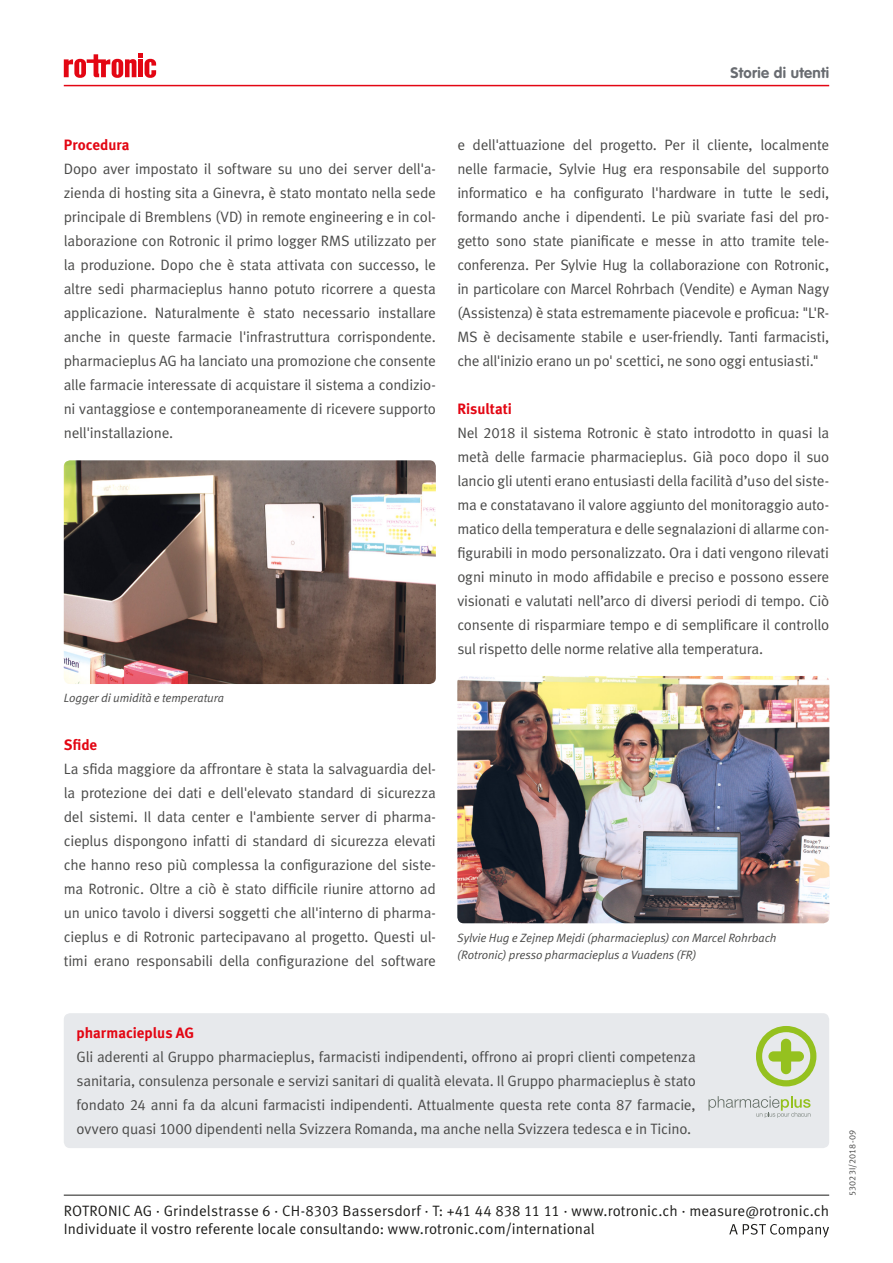
<style>
.page{position:relative;width:893px;height:1263px;background:#fff}
.page>*{position:absolute;margin:0;border:0;box-sizing:border-box;transform-origin:0 0}
.t1{font:15px/24px "Meta Normal LF";letter-spacing:-.015em;color:#4a4a49;text-align:justify}
.t2{font:15px/18px "Meta Normal LF";letter-spacing:.005em;color:#1d1d1b}
.t3{font:15px "Meta Bold LF";color:#e30613}
.t4{font:700 15px "VAG Rounded";letter-spacing:.02em;color:#696c71}
.t5{font:italic 12px/16.5px "Meta Normal LF";letter-spacing:-.01em;color:#4a4a49}
.t6{font:9px "Meta Normal LF";letter-spacing:.01em;color:#4a4a49}
</style>
<div class="page">
<hr style="left:64px;top:85px;width:765px;height:1px;background:#e30613">
<svg style="left:64px;top:53px;width:92px;height:25px"></svg>
<svg style="left:729px;top:1224px;width:100px;height:13px"></svg>
<hr style="left:64px;top:1195px;width:765px;height:1px;background:#1d1d1b">
<img style="left:64px;top:460px;width:372px;height:224px">
<img style="left:457px;top:676px;width:372px;height:247px">
<div style="left:64px;top:1013px;width:765px;height:135px;background:#e7e9ec;border-radius:6px"></div>
<svg style="left:756px;top:1026px;width:60px;height:60px"></svg>
<svg style="left:708px;top:1096px;width:102px;height:22px"></svg>
<p class="t4" style="left:730px;top:64px;width:100px">Storie di utenti</p>
<p class="t3" style="left:64px;top:135px;width:67px">Procedura</p>
<p class="t1" style="left:64px;top:157px;width:374px">Dopo aver impostato il software su uno dei server dell'a&shy;zienda di hosting sita a Ginevra, è stato montato nella sede principale di Bremblens (VD) in remote engineering e in col&shy;laborazione con Rotronic il primo logger RMS utilizzato per la produzione. Dopo che è stata attivata con successo, le altre sedi pharmacieplus hanno potuto ricorrere a questa applicazione. Naturalmente è stato necessario installare anche in queste farmacie l'infrastruttura corrispondente. pharmacieplus AG ha lanciato una promozione che consente alle farmacie interessate di acquistare il sistema a condizio&shy;ni vantaggiose e contemporaneamente di ricevere supporto nell'installazione.</p>
<p class="t5" style="left:64px;top:689px;width:162px">Logger di umidità e temperatura</p>
<p class="t3" style="left:64px;top:735px;width:35px">Sfide</p>
<p class="t1" style="left:64px;top:757px;width:374px">La sfida maggiore da affrontare è stata la salvaguardia del&shy;la protezione dei dati e dell'elevato standard di sicurezza del sistemi. Il data center e l'ambiente server di pharma&shy;cieplus dispongono infatti di standard di sicurezza elevati che hanno reso più complessa la configurazione del siste&shy;ma Rotronic. Oltre a ciò è stato difficile riunire attorno ad un unico tavolo i diversi soggetti che all'interno di pharma&shy;cieplus e di Rotronic partecipavano al progetto. Questi ul&shy;timi erano responsabili della configurazione del software</p>
<p class="t1" style="left:457px;top:133px;width:373px">e dell'attuazione del progetto. Per il cliente, localmente nelle farmacie, Sylvie Hug era responsabile del supporto informatico e ha configurato l'hardware in tutte le sedi, formando anche i dipendenti. Le più svariate fasi del pro&shy;getto sono state pianificate e messe in atto tramite tele&shy;conferenza. Per Sylvie Hug la collaborazione con Rotronic, in particolare con Marcel Rohrbach (Vendite) e Ayman Nagy (Assistenza) è stata estremamente piacevole e proficua: "L'R-MS è decisamente stabile e user-friendly. Tanti farmacisti, che all'inizio erano un po' scettici, ne sono oggi entusiasti."</p>
<p class="t3" style="left:457px;top:399px;width:56px">Risultati</p>
<p class="t1" style="left:457px;top:421px;width:373px">Nel 2018 il sistema Rotronic è stato introdotto in quasi la metà delle farmacie pharmacieplus. Già poco dopo il suo lancio gli utenti erano entusiasti della facilità d’uso del siste&shy;ma e constatavano il valore aggiunto del monitoraggio auto&shy;matico della temperatura e delle segnalazioni di allarme con&shy;figurabili in modo personalizzato. Ora i dati vengono rilevati ogni minuto in modo affidabile e preciso e possono essere visionati e valutati nell’arco di diversi periodi di tempo. Ciò consente di risparmiare tempo e di semplificare il controllo sul rispetto delle norme relative alla temperatura.</p>
<p class="t5" style="left:457px;top:929px;width:321px">Sylvie Hug e Zejnep Mejdi (pharmacieplus) con Marcel Rohrbach (Rotronic) presso pharmacieplus a Vuadens (FR)</p>
<p class="t3" style="left:77px;top:1023px;width:119px">pharmacieplus AG</p>
<p class="t1" style="left:77px;top:1045px;width:621px">Gli aderenti al Gruppo pharmacieplus, farmacisti indipendenti, offrono ai propri clienti competenza sanitaria, consulenza personale e servizi sanitari di qualità elevata. Il Gruppo pharmacieplus è stato fondato 24 anni fa da alcuni farmacisti indipendenti. Attualmente questa rete conta 87 farmacie, ovvero quasi 1000 dipendenti nella Svizzera Romanda, ma anche nella Svizzera tedesca e in Ticino.</p>
<p class="t2" style="left:64px;top:1202px;width:767px">ROTRONIC AG · Grindelstrasse 6 · CH-8303 Bassersdorf · T: +41 44 838 11 11 · www.rotronic.ch · measure@rotronic.ch<br>Individuate il vostro referente locale consultando: www.rotronic.com/international</p>
<p class="t6" style="left:847px;top:1196px;width:68px;rotate:-90deg">53023I/2018-09</p>
</div>
